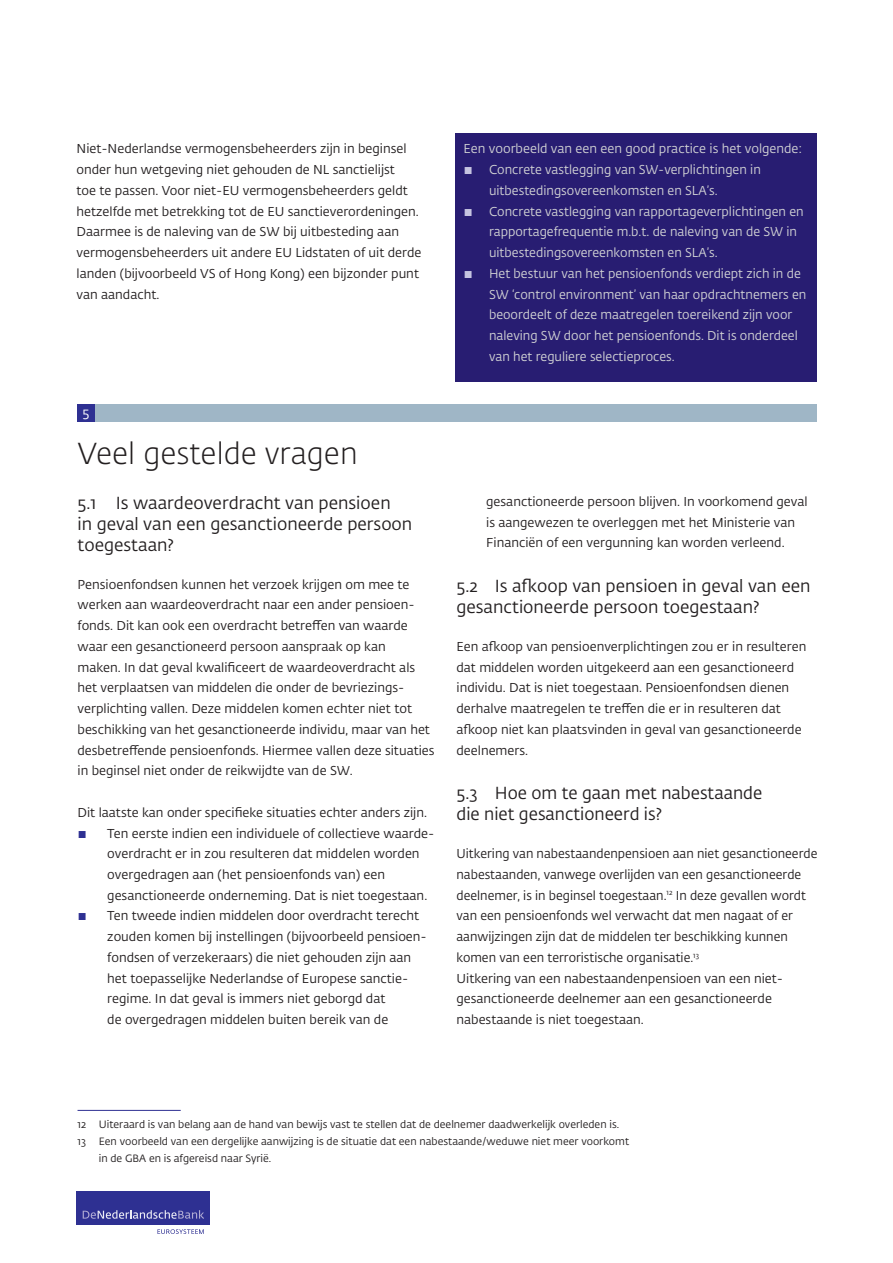
<style>
.page{position:relative;width:893px;height:1263px;background:#fff}
.page>*{position:absolute;margin:0;border:0;box-sizing:border-box;transform-origin:0 0}
.t1{font:300 30px "DNB Fedra";color:#231f20}
.t2{font:17.25px/20.7px "DNB Fedra";color:#231f20}
.t3{font:13.5px "DNB Fedra";color:#fff}
.t4{font:12.75px/20.7px "DNB Fedra";color:#231f20}
.t5{font:12.75px/20.7px "DNB Fedra";color:#d1d2d4}
.t6{font:10.5px "DNB Fedra";color:#231f20}
.s1{color:#c6c4e1}
.s2{color:#2e3092}
</style>
<div class="page">
<div style="left:77px;top:1191px;width:133px;height:34px;background:#2e3092"></div>
<svg style="left:157px;top:1229px;width:47px;height:5px"></svg>
<svg style="left:83px;top:1210px;width:121px;height:9px"></svg>
<div style="left:78px;top:405px;width:739px;height:17px;background:#9fb6c6"></div>
<div style="left:78px;top:405px;width:17px;height:17px;background:#2e3092"></div>
<div style="left:455px;top:133px;width:361px;height:248px;background:#281d72"></div>
<hr style="left:78px;top:1110px;width:103px;height:1px;background:#2e3092">
<p class="t4" style="left:77px;top:139px;width:346px">Niet-Nederlandse vermogensbeheerders zijn in beginsel onder hun wetgeving niet gehouden de NL sanctielijst<br>toe te passen. Voor niet-EU vermogensbeheerders geldt hetzelfde met betrekking tot de EU sanctieverordeningen.<br>Daarmee is de naleving van de SW bij uitbesteding aan vermogensbeheerders uit andere EU Lidstaten of uit derde landen (bijvoorbeeld VS of Hong Kong) een bijzonder punt van aandacht.</p>
<p class="t5" style="left:463px;top:139px;width:340px">Een voorbeeld van een een good practice is het volgende:</p>
<p class="t5" style="left:489px;top:160px;width:273px;text-indent:-26px"><span class="s1">▪</span> Concrete vastlegging van SW-verplichtingen in uitbestedingsovereenkomsten en SLA’s.</p>
<p class="t5" style="left:489px;top:201px;width:316px;text-indent:-26px"><span class="s1">▪</span> Concrete vastlegging van rapportageverplichtingen en rapportagefrequentie m.b.t. de naleving van de SW in uitbestedingsovereenkomsten en SLA’s.</p>
<p class="t5" style="left:489px;top:263px;width:319px;text-indent:-26px"><span class="s1">▪</span> Het bestuur van het pensioenfonds verdiept zich in de SW ‘control environment’ van haar opdrachtnemers en beoordeelt of deze maatregelen toereikend zijn voor naleving SW door het pensioenfonds. Dit is onderdeel van het reguliere selectieproces.</p>
<p class="t3" style="left:83px;top:404px;width:8px">5</p>
<h1 class="t1" style="left:78px;top:436px;width:282px">Veel gestelde vragen</h1>
<h2 class="t2" style="left:78px;top:493px;width:336px">5.1 Is waardeoverdracht van pensioen<br>in geval van een gesanctioneerde persoon toegestaan?</h2>
<p class="t4" style="left:78px;top:574px;width:359px">Pensioenfondsen kunnen het verzoek krijgen om mee te werken aan waardeoverdracht naar een ander pensioen&shy;fonds. Dit kan ook een overdracht betreffen van waarde waar een gesanctioneerd persoon aanspraak op kan<br>maken. In dat geval kwalificeert de waardeoverdracht als het verplaatsen van middelen die onder de bevriezings&shy;verplichting vallen. Deze middelen komen echter niet tot beschikking van het gesanctioneerde individu, maar van het desbetreffende pensioenfonds. Hiermee vallen deze situaties in beginsel niet onder de reikwijdte van de SW.</p>
<p class="t4" style="left:78px;top:802px;width:351px">Dit laatste kan onder specifieke situaties echter anders zijn.</p>
<p class="t4" style="left:107px;top:823px;width:326px;text-indent:-30px"><span class="s2">▪</span> Ten eerste indien een individuele of collectieve waarde&shy;overdracht er in zou resulteren dat middelen worden overgedragen aan (het pensioenfonds van) een gesanctioneerde onderneming. Dat is niet toegestaan.</p>
<p class="t4" style="left:107px;top:906px;width:319px;text-indent:-30px"><span class="s2">▪</span> Ten tweede indien middelen door overdracht terecht zouden komen bij instellingen (bijvoorbeeld pensioen&shy;fondsen of verzekeraars) die niet gehouden zijn aan het toepasselijke Nederlandse of Europese sanctie&shy;regime. In dat geval is immers niet geborgd dat<br>de overgedragen middelen buiten bereik van de</p>
<p class="t4" style="left:486px;top:491px;width:323px">gesanctioneerde persoon blijven. In voorkomend geval is aangewezen te overleggen met het Ministerie van<br>Financiën of een vergunning kan worden verleend.</p>
<h2 class="t2" style="left:456px;top:576px;width:356px">5.2 Is afkoop van pensioen in geval van een gesanctioneerde persoon toegestaan?</h2>
<p class="t4" style="left:456px;top:636px;width:351px">Een afkoop van pensioenverplichtingen zou er in resulteren dat middelen worden uitgekeerd aan een gesanctioneerd individu. Dat is niet toegestaan. Pensioenfondsen dienen derhalve maatregelen te treffen die er in resulteren dat afkoop niet kan plaatsvinden in geval van gesanctioneerde deelnemers.</p>
<h2 class="t2" style="left:456px;top:783px;width:307px">5.3 Hoe om te gaan met nabestaande die niet gesanctioneerd is?</h2>
<p class="t4" style="left:456px;top:844px;width:362px">Uitkering van nabestaandenpensioen aan niet gesanctioneerde nabestaanden, vanwege overlijden van een gesanctioneerde deelnemer, is in beginsel toegestaan.<sup>12</sup> In deze gevallen wordt van een pensioenfonds wel verwacht dat men nagaat of er aanwijzingen zijn dat de middelen ter beschikking kunnen komen van een terroristische organisatie.<sup>13<br></sup>Uitkering van een nabestaandenpensioen van een niet&shy;gesanctioneerde deelnemer aan een gesanctioneerde nabestaande is niet toegestaan.</p>
<p class="t6" style="left:78px;top:1118px;width:543px">12 Uiteraard is van belang aan de hand van bewijs vast te stellen dat de deelnemer daadwerkelijk overleden is.</p>
<p class="t6" style="left:78px;top:1135px;width:553px">13 Een voorbeeld van een dergelijke aanwijzing is de situatie dat een nabestaande/weduwe niet meer voorkomt</p>
<p class="t6" style="left:99px;top:1152px;width:174px">in de GBA en is afgereisd naar Syrië.</p>
</div>
